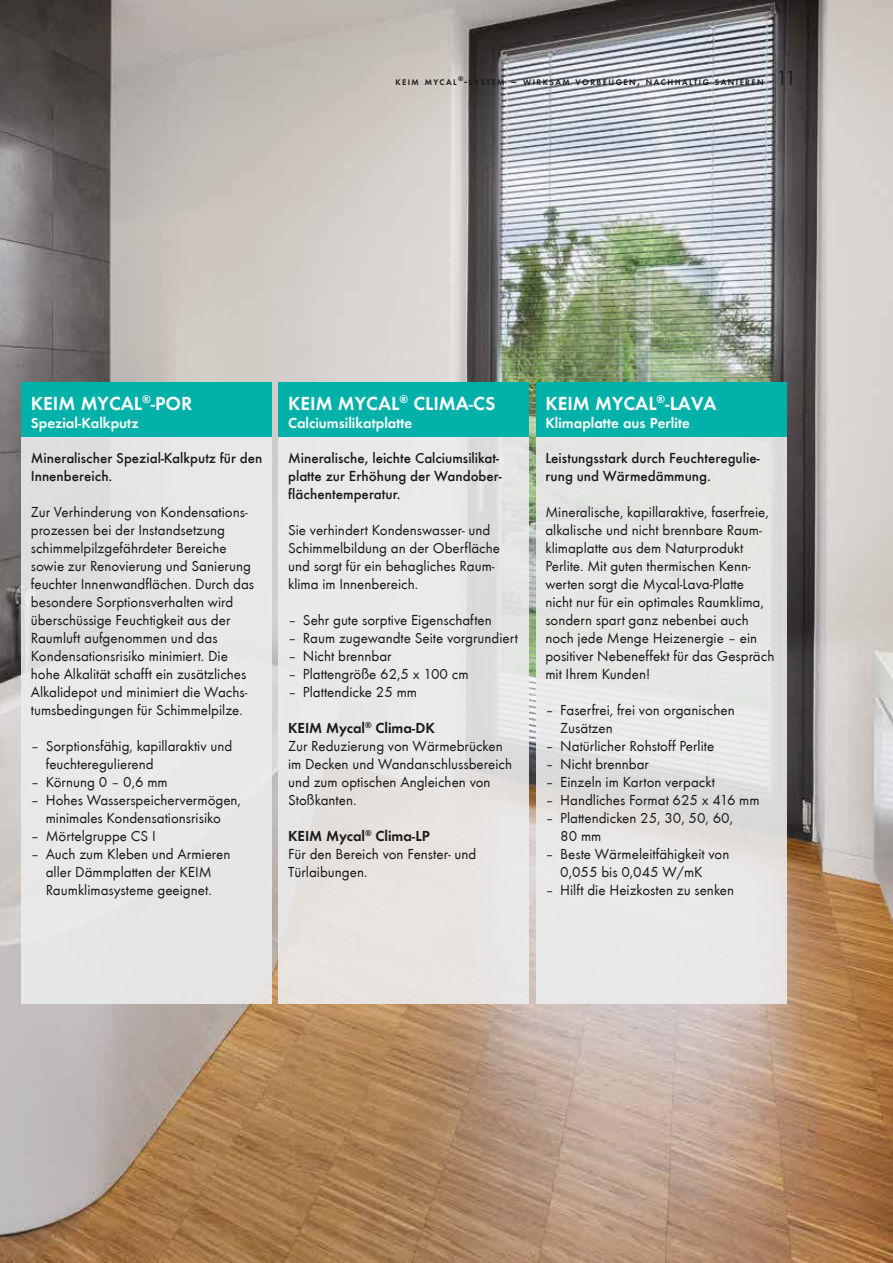
<style>
.page{position:relative;width:893px;height:1263px;background:#fff}
.page>*{position:absolute;margin:0;border:0;box-sizing:border-box;transform-origin:0 0}
.t1{font:21px "Futura T Boo";color:#1a1a18}
.t2{font:19.5px "Futura T Dem";color:#fff}
.t3{font:15px/18px "Futura T Boo";color:#1a1a18}
.t4{font:500 15px/18px "Futura T";color:#1a1a18}
.t5{font:15px "Futura T Dem";color:#fff}
.t6{font:15px "Futura T Dem";color:#1a1a18}
.t7{font:8.4px "Futura T Dem";letter-spacing:.17em;color:#1a1a18}
.s1{font-size:12px}
</style>
<div class="page">
<img style="left:0;top:0;width:893px;height:1263px">
<div style="left:279px;top:436px;width:250px;height:567px;background:linear-gradient(to right,#e9e7e6,#e4e4e3)"></div>
<div style="left:21px;top:436px;width:251px;height:567px;background:#ececed"></div>
<div style="left:536px;top:436px;width:251px;height:567px;background:linear-gradient(to right,#e6e7e6,#e4e4e3)"></div>
<div style="left:279px;top:382px;width:250px;height:54px;background:#00b1a9"></div>
<div style="left:21px;top:382px;width:251px;height:54px;background:#00b1a9"></div>
<div style="left:536px;top:382px;width:251px;height:54px;background:#00b1a9"></div>
<p class="t7" style="left:395px;top:77px;width:370px">KEIM MYCAL<sup>®</sup><span class="s1">-</span>SYSTEM <span class="s1">–</span> WIRKSAM VORBEUGEN<span class="s1">,</span> NACHHALTIG SANIEREN</p>
<h1 class="t1" style="left:776px;top:66px;width:22px">11</h1>
<h2 class="t2" style="left:31px;top:391px;width:163px">KEIM MYCAL<sup>®</sup>-POR</h2>
<p class="t5" style="left:31px;top:414px;width:109px">Spezial-Kalkputz</p>
<p class="t4" style="left:31px;top:449px;width:233px">Mineralischer Spezial-Kalkputz für den<br>Innenbereich.</p>
<p class="t3" style="left:31px;top:503px;width:225px">Zur Verhinderung von Kondensations&shy;prozessen bei der Instandsetzung schimmelpilzgefährdeter Bereiche sowie zur Renovierung und Sanierung feuchter Innenwandflächen. Durch das besondere Sorptionsverhalten wird überschüssige Feuchtigkeit aus der Raumluft aufgenommen und das Kondensationsrisiko minimiert. Die hohe Alkalität schafft ein zusätzliches Alkalidepot und minimiert die Wachs&shy;tumsbedingungen für Schimmelpilze.</p>
<p class="t3" style="left:46px;top:737px;width:188px;text-indent:-15px">– Sorptionsfähig, kapillaraktiv und feuchteregulierend</p>
<p class="t3" style="left:31px;top:773px;width:138px">– Körnung 0 – 0,6 mm</p>
<p class="t3" style="left:31px;top:791px;width:212px;text-align:center">– Hohes Wasserspeichervermögen, minimales Kondensationsrisiko</p>
<p class="t3" style="left:31px;top:827px;width:127px">– Mörtelgruppe CS I</p>
<p class="t3" style="left:31px;top:845px;width:201px;text-align:center">– Auch zum Kleben und Armieren aller Dämmplatten der KEIM<br>Raumklimasysteme geeignet.</p>
<h2 class="t2" style="left:288px;top:391px;width:209px">KEIM MYCAL<sup>®</sup> CLIMA-CS</h2>
<p class="t5" style="left:288px;top:414px;width:126px">Calciumsilikatplatte</p>
<p class="t4" style="left:288px;top:449px;width:215px">Mineralische, leichte Calciumsilikat&shy;platte zur Erhöhung der Wandober&shy;flächentemperatur.</p>
<p class="t3" style="left:288px;top:521px;width:214px">Sie verhindert Kondenswasser- und<br>Schimmelbildung an der Oberfläche und sorgt für ein behagliches Raum&shy;klima im Innenbereich.</p>
<p class="t3" style="left:288px;top:611px;width:205px">– Sehr gute sorptive Eigenschaften</p>
<p class="t3" style="left:288px;top:629px;width:231px">– Raum zugewandte Seite vorgrundiert</p>
<p class="t3" style="left:288px;top:647px;width:105px">– Nicht brennbar</p>
<p class="t3" style="left:288px;top:665px;width:182px">– Plattengröße 62,5 x 100 cm</p>
<p class="t3" style="left:288px;top:683px;width:131px">– Plattendicke 25 mm</p>
<p class="t6" style="left:288px;top:719px;width:148px">KEIM Mycal<sup>®</sup> Clima-DK</p>
<p class="t3" style="left:288px;top:737px;width:225px">Zur Reduzierung von Wärmebrücken im Decken und Wandanschlussbereich und zum optischen Angleichen von<br>Stoßkanten.</p>
<p class="t6" style="left:288px;top:827px;width:143px">KEIM Mycal<sup>®</sup> Clima-LP</p>
<p class="t3" style="left:288px;top:845px;width:190px">Für den Bereich von Fenster- und<br>Türlaibungen.</p>
<h2 class="t2" style="left:545px;top:391px;width:173px">KEIM MYCAL<sup>®</sup>-LAVA</h2>
<p class="t5" style="left:545px;top:414px;width:146px">Klimaplatte aus Perlite</p>
<p class="t4" style="left:545px;top:449px;width:216px">Leistungsstark durch Feuchteregulie&shy;rung und Wärmedämmung.</p>
<p class="t3" style="left:545px;top:503px;width:231px">Mineralische, kapillaraktive, faserfreie, alkalische und nicht brennbare Raum&shy;klimaplatte aus dem Naturprodukt Perlite. Mit guten thermischen Kenn&shy;werten sorgt die Mycal-Lava-Platte nicht nur für ein optimales Raumklima, sondern spart ganz nebenbei auch noch jede Menge Heizenergie – ein positiver Nebeneffekt für das Gespräch mit Ihrem Kunden!</p>
<p class="t3" style="left:560px;top:701px;width:176px;text-indent:-15px">– Faserfrei, frei von organischen<br>Zusätzen</p>
<p class="t3" style="left:545px;top:737px;width:170px">– Natürlicher Rohstoff Perlite</p>
<p class="t3" style="left:545px;top:755px;width:105px">– Nicht brennbar</p>
<p class="t3" style="left:545px;top:773px;width:171px">– Einzeln im Karton verpackt</p>
<p class="t3" style="left:545px;top:791px;width:216px">– Handliches Format 625 x 416 mm</p>
<p class="t3" style="left:560px;top:809px;width:174px;text-indent:-15px">– Plattendicken 25, 30, 50, 60,<br>80 mm</p>
<p class="t3" style="left:560px;top:845px;width:171px;text-indent:-15px">– Beste Wärmeleitfähigkeit von<br>0,055 bis 0,045 W/mK</p>
<p class="t3" style="left:545px;top:881px;width:190px">– Hilft die Heizkosten zu senken</p>
</div>
